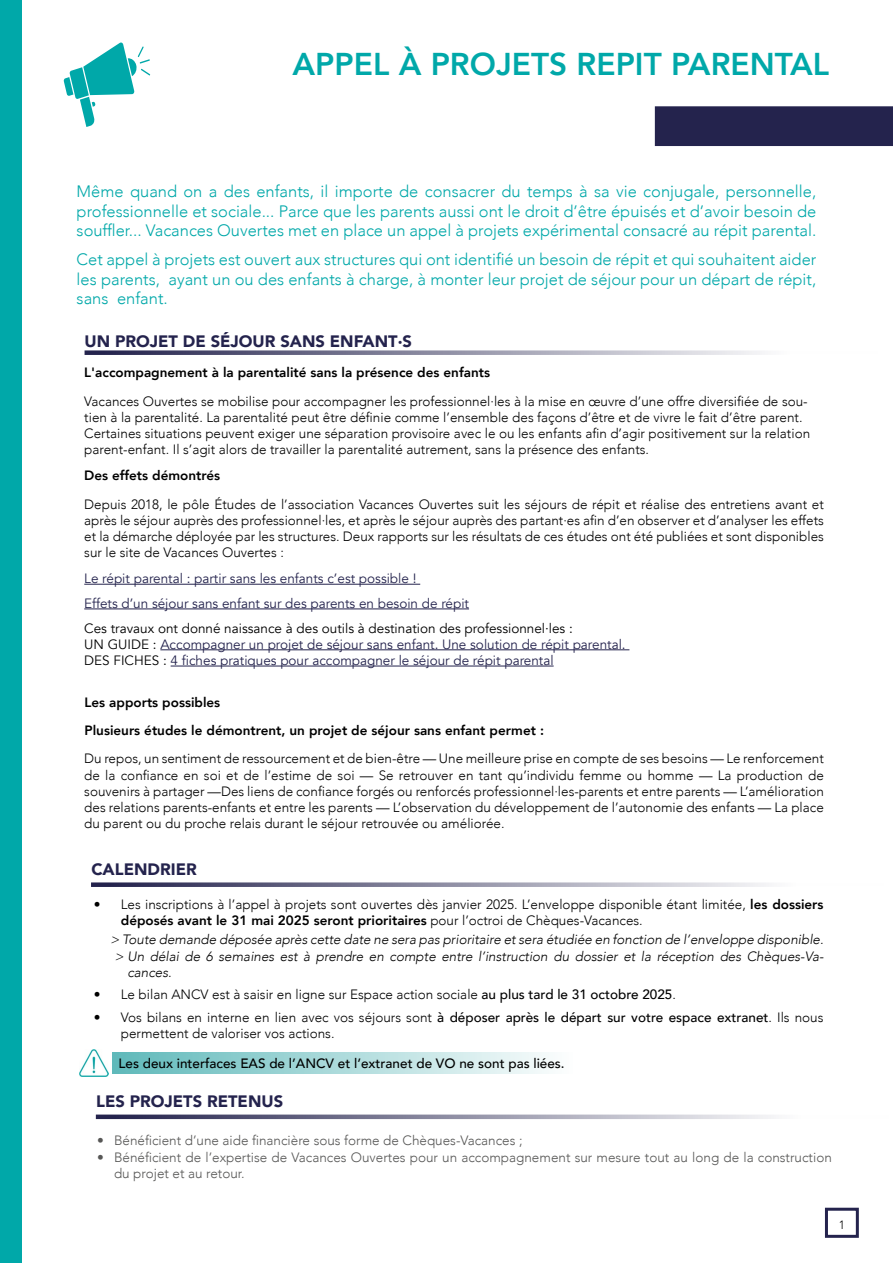
<style>
.page{position:relative;width:893px;height:1263px;background:#fff}
.page>*{position:absolute;margin:0;border:0;box-sizing:border-box;transform-origin:0 0}
.t1{font:800 31.5px "Avenir";color:#00a8a9}
.t2{font:300 16.5px/19.8px "Avenir";color:#00a8a9;text-align:justify}
.t3{font:900 16.5px "Avenir";color:#24234d}
.t4{font:300 13.5px/16.2px "Avenir";color:#000}
.t5{font:13.5px/16.2px "Avenir";color:#24234d}
.t6{font:italic 300 13.5px "Avenir";color:#000}
.t7{font:300 13.5px/16.2px "Avenir";color:#575756}
.t8{font:800 13.5px/28px "Avenir";color:#000}
.t9{font:500 13.5px "Avenir";color:#000}
.t10{font:300 12px "Avenir";color:#000}
.s1{color:#000}
.s2{font-weight:800}
.s3{font-weight:500}
</style>
<div class="page">
<div style="left:112px;top:1053px;width:460px;height:21px;background:linear-gradient(to right,#5fb9ba,#fdfefe)"></div>
<svg style="left:64px;top:42px;width:86px;height:85px"></svg>
<div style="left:0;top:0;width:21px;height:1263px;background:#00a8a9"></div>
<div style="left:825px;top:1208px;width:34px;height:30px;border:3px solid #24234d"></div>
<img style="left:79px;top:1049px;width:30px;height:27px">
<div style="left:655px;top:106px;width:238px;height:40px;background:#24234d"></div>
<svg style="left:85px;top:350px;width:677px;height:5px;background:#9594a9"></svg>
<svg style="left:91px;top:882px;width:678px;height:5px;background:#9594a9"></svg>
<hr style="left:84px;top:584px;width:336px;height:1px;background:#24234d">
<hr style="left:84px;top:609px;width:385px;height:1px;background:#24234d">
<hr style="left:160px;top:649px;width:469px;height:1px;background:#24234d">
<hr style="left:171px;top:666px;width:383px;height:1px;background:#24234d">
<svg style="left:96px;top:1114px;width:678px;height:5px;background:#9796aa"></svg>
<h1 class="t1" style="left:292px;top:40px;width:538px">APPEL À PROJETS REPIT PARENTAL</h1>
<p class="t2" style="left:77px;top:181px;width:741px">Même quand on a des enfants, il importe de consacrer du temps à sa vie conjugale, personnelle, professionnelle et sociale... Parce que les parents aussi ont le droit d’être épuisés et d’avoir besoin de souffler... Vacances Ouvertes met en place un appel à projets expérimental consacré au répit parental.</p>
<p class="t2" style="left:77px;top:249px;width:741px">Cet appel à projets est ouvert aux structures qui ont identifié un besoin de répit et qui souhaitent aider les parents, ayant un ou des enfants à charge, à monter leur projet de séjour pour un départ de répit, sans enfant.</p>
<p class="t3" style="left:85px;top:327px;width:329px">UN PROJET DE SÉJOUR SANS ENFANT·S</p>
<p class="t8" style="left:84px;top:358px;width:407px">L'accompagnement à la parentalité sans la présence des enfants</p>
<p class="t4" style="left:84px;top:393px;width:727px">Vacances Ouvertes se mobilise pour accompagner les professionnel·les à la mise en œuvre d’une offre diversifiée de sou&shy;tien à la parentalité. La parentalité peut être définie comme l’ensemble des façons d’être et de vivre le fait d’être parent.<br>Certaines situations peuvent exiger une séparation provisoire avec le ou les enfants afin d’agir positivement sur la relation parent-enfant. Il s’agit alors de travailler la parentalité autrement, sans la présence des enfants.</p>
<p class="t8" style="left:84px;top:461px;width:137px">Des effets démontrés</p>
<p class="t4" style="left:84px;top:496px;width:741px;text-align:justify">Depuis 2018, le pôle Études de l’association Vacances Ouvertes suit les séjours de répit et réalise des entretiens avant et après le séjour auprès des professionnel·les, et après le séjour auprès des partant·es afin d’en observer et d’analyser les effets et la démarche déployée par les structures. Deux rapports sur les résultats de ces études ont été publiées et sont disponibles sur le site de Vacances Ouvertes :</p>
<p class="t5" style="left:84px;top:566px;width:386px;line-height:24.8px">Le répit parental : partir sans les enfants c’est possible !<br>Effets d’un séjour sans enfant sur des parents en besoin de répit</p>
<p class="t5" style="left:84px;top:620px;width:543px"><span class="s1">Ces travaux ont donné naissance à des outils à destination des professionnel·les :<br>UN GUIDE :</span> Accompagner un projet de séjour sans enfant. Une solution de répit parental.<br><span class="s1">DES FICHES :</span> 4 fiches pratiques pour accompagner le séjour de répit parental</p>
<p class="t8" style="left:85px;top:688px;width:461px">Les apports possibles<br>Plusieurs études le démontrent, un projet de séjour sans enfant permet :</p>
<p class="t4" style="left:84px;top:751px;width:741px;text-align:justify">Du repos, un sentiment de ressourcement et de bien-être — Une meilleure prise en compte de ses besoins — Le renforcement de la confiance en soi et de l’estime de soi — Se retrouver en tant qu’individu femme ou homme — La production de souvenirs à partager —Des liens de confiance forgés ou renforcés professionnel·les-parents et entre parents — L’amélioration des relations parents-enfants et entre les parents — L’observation du développement de l’autonomie des enfants — La place du parent ou du proche relais durant le séjour retrouvée ou améliorée.</p>
<p class="t3" style="left:91px;top:855px;width:107px">CALENDRIER</p>
<p class="t4" style="left:121px;top:896px;width:704px;text-indent:-27px">• Les inscriptions à l’appel à projets sont ouvertes dès janvier 2025. L’enveloppe disponible étant limitée, <span class="s2">les dossiers déposés avant le 31 mai 2025 seront prioritaires</span> pour l’octroi de Chèques-Vacances.</p>
<p class="t6" style="left:111px;top:932px;width:714px">&gt; Toute demande déposée après cette date ne sera pas prioritaire et sera étudiée en fonction de l’enveloppe disponible.</p>
<p class="t6" style="left:115px;top:948px;width:710px">&gt; Un délai de 6 semaines est à prendre en compte entre l’instruction du dossier et la réception des Chèques-Va-</p>
<p class="t6" style="left:127px;top:964px;width:46px">cances.</p>
<p class="t4" style="left:94px;top:987px;width:584px">• Le bilan ANCV est à saisir en ligne sur Espace action sociale <span class="s3">au plus tard le 31 octobre 2025</span>.</p>
<p class="t4" style="left:121px;top:1009px;width:704px;text-indent:-27px">• Vos bilans en interne en lien avec vos séjours sont <span class="s3">à déposer après le départ sur votre espace extranet</span>. Ils nous permettent de valoriser vos actions.</p>
<p class="t9" style="left:119px;top:1051px;width:448px">Les deux interfaces EAS de l’ANCV et l’extranet de VO ne sont pas liées.</p>
<p class="t3" style="left:96px;top:1087px;width:188px">LES PROJETS RETENUS</p>
<p class="t7" style="left:97px;top:1133px;width:427px">• Bénéficient d’une aide financière sous forme de Chèques-Vacances ;</p>
<p class="t7" style="left:114px;top:1149px;width:719px;text-indent:-17px">• Bénéficient de l’expertise de Vacances Ouvertes pour un accompagnement sur mesure tout au long de la construction du projet et au retour.</p>
<p class="t10" style="left:839px;top:1218px;width:8px">1</p>
</div>
